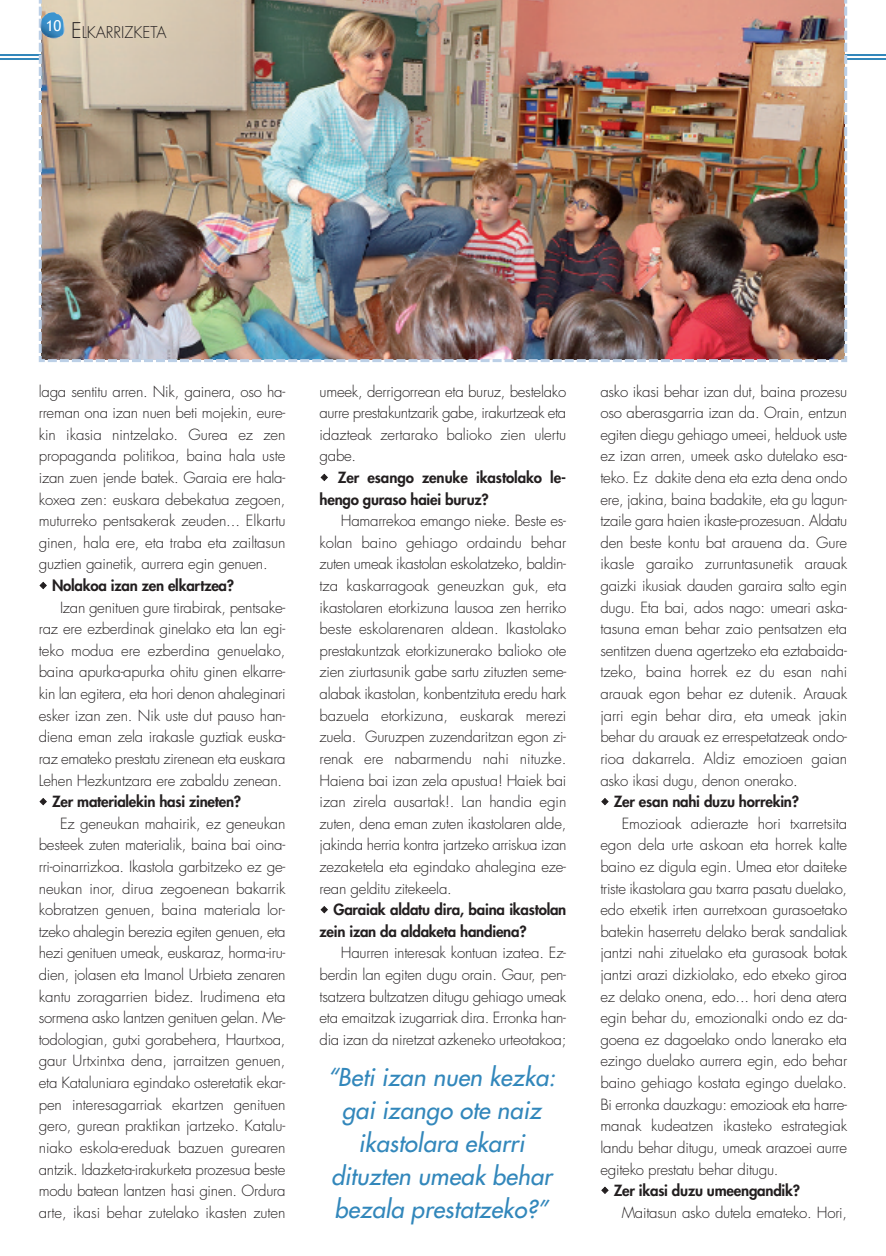
<style>
.page{position:relative;width:886px;height:1256px;background:#fff}
.page>*{position:absolute;margin:0;border:0;box-sizing:border-box;transform-origin:0 0}
.t1{font:italic 24px/33px "Futura";letter-spacing:.005em;color:#3287bb;text-align:center}
.t2{font:300 15.75px "Futura";color:#231f20}
.t3{font:300 15px/21.6px "Futura";letter-spacing:-.015em;color:#231f20;text-align:justify}
.t4{font:800 15px/21.6px "Futura";letter-spacing:-.015em;color:#231f20}
.t5{font:15px "Trebuchet MS";color:#fff}
.s1{font-size:21px}
</style>
<div class="page">
<hr style="left:0;top:54px;width:885px;height:2px;background:#3287bb">
<hr style="left:0;top:58px;width:885px;height:2px;background:#3287bb">
<img style="left:38px;top:0;width:810px;height:362px">
<img style="left:40px;top:12px;width:25px;height:27px">
<p class="t5" style="left:46px;top:17px;width:17px">10</p>
<p class="t2" style="left:71px;top:25px;width:97px"><span class="s1">E</span>LKARRIZKETA</p>
<p class="t3" style="left:39px;top:381px;width:248px">laga sentitu arren. Nik, gainera, oso ha&shy;rreman ona izan nuen beti mojekin, eure&shy;kin ikasia nintzelako. Gurea ez zen propaganda politikoa, baina hala uste izan zuen jende batek. Garaia ere hala&shy;koxea zen: euskara debekatua zegoen, muturreko pentsakerak zeuden... Elkartu ginen, hala ere, eta traba eta zailtasun guztien gainetik, aurrera egin genuen.</p>
<p class="t4" style="left:52px;top:576px;width:183px">Nolakoa izan zen elkartzea?</p>
<p class="t3" style="left:39px;top:597px;width:248px;text-indent:21px">Izan genituen gure tirabirak, pentsake&shy;raz ere ezberdinak ginelako eta lan egi&shy;teko modua ere ezberdina genuelako, baina apurka-apurka ohitu ginen elkarre&shy;kin lan egitera, eta hori denon ahaleginari esker izan zen. Nik uste dut pauso han&shy;diena eman zela irakasle guztiak euska&shy;raz emateko prestatu zirenean eta euskara Lehen Hezkuntzara ere zabaldu zenean.</p>
<p class="t4" style="left:52px;top:792px;width:191px">Zer materialekin hasi zineten?</p>
<p class="t3" style="left:39px;top:813px;width:248px;text-indent:21px">Ez geneukan mahairik, ez geneukan besteek zuten materialik, baina bai oina&shy;rri-oinarrizkoa. Ikastola garbitzeko ez ge&shy;neukan inor, dirua zegoenean bakarrik kobratzen genuen, baina materiala lor&shy;tzeko ahalegin berezia egiten genuen, eta hezi genituen umeak, euskaraz, horma-iru&shy;dien, jolasen eta Imanol Urbieta zenaren kantu zoragarrien bidez. Irudimena eta sormena asko lantzen genituen gelan. Me&shy;todologian, gutxi gorabehera, Haurtxoa, gaur Urtxintxa dena, jarraitzen genuen, eta Kataluniara egindako osteretatik ekar&shy;pen interesagarriak ekartzen genituen gero, gurean praktikan jartzeko. Katalu&shy;niako eskola-ereduak bazuen gurearen antzik. Idazketa-irakurketa prozesua beste modu batean lantzen hasi ginen. Ordura arte, ikasi behar zutelako ikasten zuten</p>
<p class="t3" style="left:319px;top:381px;width:248px">umeek, derrigorrean eta buruz, bestelako aurre prestakuntzarik gabe, irakurtzeak eta idazteak zertarako balioko zien ulertu gabe.</p>
<p class="t4" style="left:319px;top:468px;width:248px;text-indent:18px">Zer esango zenuke ikastolako le&shy;hengo guraso haiei buruz?</p>
<p class="t3" style="left:319px;top:511px;width:248px;text-indent:21px">Hamarrekoa emango nieke. Beste es&shy;kolan baino gehiago ordaindu behar zuten umeak ikastolan eskolatzeko, baldin&shy;tza kaskarragoak geneuzkan guk, eta ikastolaren etorkizuna lausoa zen herriko beste eskolarenaren aldean. Ikastolako prestakuntzak etorkizunerako balioko ote zien ziurtasunik gabe sartu zituzten seme&shy;alabak ikastolan, konbentzituta eredu hark bazuela etorkizuna, euskarak merezi zuela. Guruzpen zuzendaritzan egon zi&shy;renak ere nabarmendu nahi nituzke.<br>Haiena bai izan zela apustua! Haiek bai izan zirela ausartak!. Lan handia egin zuten, dena eman zuten ikastolaren alde, jakinda herria kontra jartzeko arriskua izan zezaketela eta egindako ahalegina eze&shy;rean gelditu zitekeela.</p>
<p class="t4" style="left:319px;top:900px;width:248px;text-indent:14px">Garaiak aldatu dira, baina ikastolan zein izan da aldaketa handiena?</p>
<p class="t3" style="left:319px;top:943px;width:248px;text-indent:21px">Haurren interesak kontuan izatea. Ez&shy;berdin lan egiten dugu orain. Gaur, pen&shy;tsatzera bultzatzen ditugu gehiago umeak eta emaitzak izugarriak dira. Erronka han&shy;dia izan da niretzat azkeneko urteotakoa;</p>
<h1 class="t1" style="left:327px;top:1061px;width:230px">“Beti izan nuen kezka: gai izango ote naiz ikastolara ekarri dituzten umeak behar bezala prestatzeko?”</h1>
<p class="t3" style="left:600px;top:381px;width:248px">asko ikasi behar izan dut, baina prozesu oso aberasgarria izan da. Orain, entzun egiten diegu gehiago umeei, helduok uste ez izan arren, umeek asko dutelako esa&shy;teko. Ez dakite dena eta ezta dena ondo ere, jakina, baina badakite, eta gu lagun&shy;tzaile gara haien ikaste-prozesuan. Aldatu den beste kontu bat arauena da. Gure ikasle garaiko zurruntasunetik arauak gaizki ikusiak dauden garaira salto egin dugu. Eta bai, ados nago: umeari aska&shy;tasuna eman behar zaio pentsatzen eta sentitzen duena agertzeko eta eztabaida&shy;tzeko, baina horrek ez du esan nahi arauak egon behar ez dutenik. Arauak jarri egin behar dira, eta umeak jakin behar du arauak ez errespetatzeak ondo&shy;rioa dakarrela. Aldiz emozioen gaian asko ikasi dugu, denon onerako.</p>
<p class="t4" style="left:613px;top:792px;width:187px">Zer esan nahi duzu horrekin?</p>
<p class="t3" style="left:600px;top:813px;width:248px;text-indent:21px">Emozioak adierazte hori txarretsita egon dela urte askoan eta horrek kalte baino ez digula egin. Umea etor daiteke triste ikastolara gau txarra pasatu duelako, edo etxetik irten aurretxoan gurasoetako batekin haserretu delako berak sandaliak jantzi nahi zituelako eta gurasoak botak jantzi arazi dizkiolako, edo etxeko giroa ez delako onena, edo... hori dena atera egin behar du, emozionalki ondo ez da&shy;goena ez dagoelako ondo lanerako eta ezingo duelako aurrera egin, edo behar baino gehiago kostata egingo duelako.<br>Bi erronka dauzkagu: emozioak eta harre&shy;manak kudeatzen ikasteko estrategiak landu behar ditugu, umeak arazoei aurre egiteko prestatu behar ditugu.</p>
<p class="t4" style="left:613px;top:1180px;width:188px">Zer ikasi duzu umeengandik?</p>
<p class="t3" style="left:621px;top:1202px;width:227px">Maitasun asko dutela emateko. Hori,</p>
</div>
